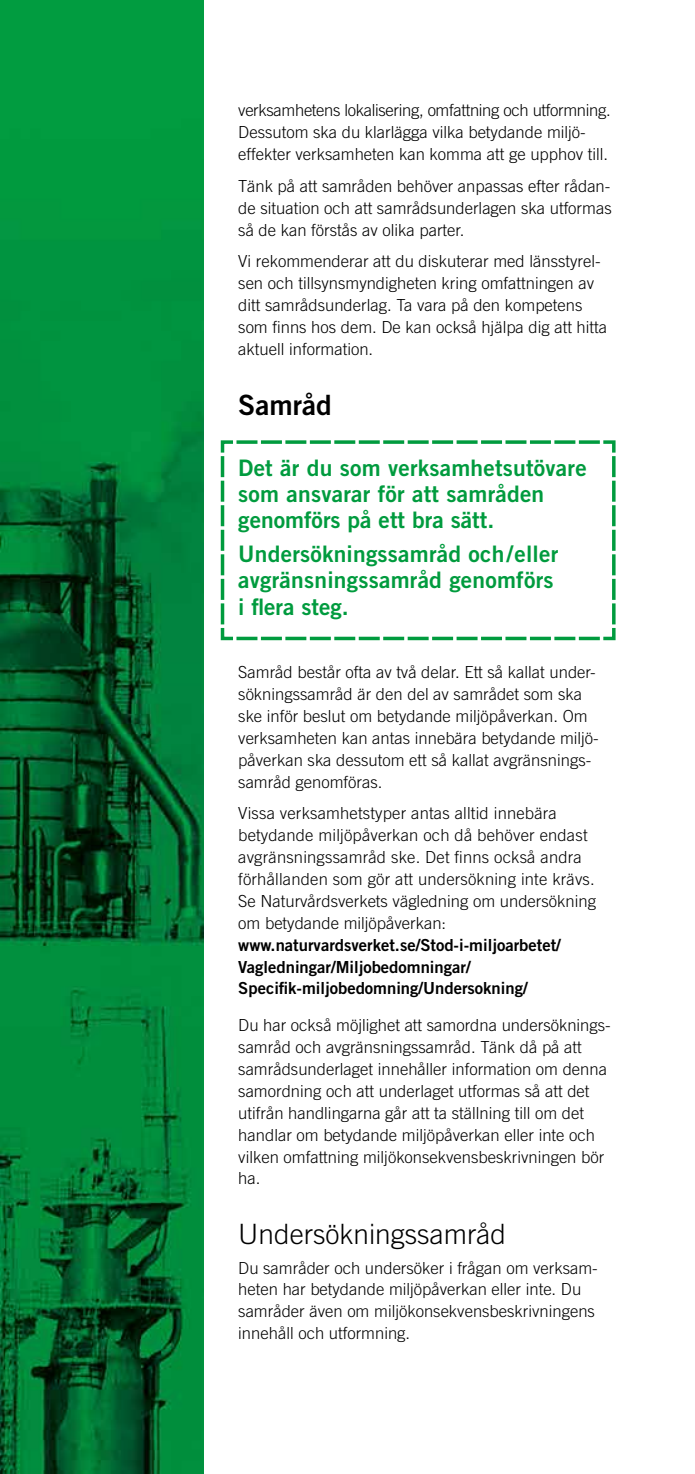
<style>
.page{position:relative;width:695px;height:1474px;background:#fff}
.page>*{position:absolute;margin:0;border:0;box-sizing:border-box;transform-origin:0 0}
.t1{font:300 28px "Trade Gothic LT Std";color:#000}
.t2{font:28px "Trade Gothic LT Std Bd 2";color:#000}
.Ruta{font:22.75px/26.2px "Trade Gothic LT Std Bd 2";letter-spacing:.01em;color:#009b3e}
.Bröd{font:300 16.62px/21.9px "Trade Gothic LT Std";color:#000}
.Bröd-2{font:16.62px/21.9px "Trade Gothic LT Std Bd 2";color:#000}
</style>
<div class="page">
<svg style="left:220px;top:440px;width:396px;height:201px"></svg>
<img style="left:0;top:0;width:203px;height:1473px">
<p class="Bröd" style="left:238px;top:99px;width:374px">verksamhetens lokalisering, omfattning och utformning.<br>Dessutom ska du klarlägga vilka betydande miljö&shy;effekter verksamheten kan komma att ge upphov till.</p>
<p class="Bröd" style="left:238px;top:175px;width:375px;text-align:justify">Tänk på att samråden behöver anpassas efter rådan&shy;de situation och att samrådsunderlagen ska utformas så de kan förstås av olika parter.</p>
<p class="Bröd" style="left:238px;top:250px;width:370px">Vi rekommenderar att du diskuterar med länsstyrel&shy;sen och tillsynsmyndigheten kring omfattningen av ditt samrådsunderlag. Ta vara på den kompetens som finns hos dem. De kan också hjälpa dig att hitta aktuell information.</p>
<h2 class="t2" style="left:238px;top:387px;width:95px">Samråd</h2>
<p class="Ruta" style="left:238px;top:454px;width:350px">Det är du som verksamhetsutövare som ansvarar för att samråden genomförs på ett bra sätt.</p>
<p class="Ruta" style="left:238px;top:540px;width:321px">Undersökningssamråd och/eller avgränsningssamråd genomförs i flera steg.</p>
<p class="Bröd" style="left:238px;top:661px;width:362px">Samråd består ofta av två delar. Ett så kallat under&shy;sökningssamråd är den del av samrådet som ska ske inför beslut om betydande miljöpåverkan. Om verksamheten kan antas innebära betydande miljö&shy;påverkan ska dessutom ett så kallat avgränsnings&shy;samråd genomföras.</p>
<p class="Bröd" style="left:238px;top:802px;width:359px">Vissa verksamhetstyper antas alltid innebära betydande miljöpåverkan och då behöver endast avgränsningssamråd ske. Det finns också andra förhållanden som gör att undersökning inte krävs.<br>Se Naturvårdsverkets vägledning om undersökning om betydande miljöpåverkan:</p>
<p class="Bröd-2" style="left:238px;top:933px;width:324px">www.naturvardsverket.se/Stod-i-miljoarbetet/<br>Vagledningar/Miljobedomningar/<br>Specifik-miljobedomning/Undersokning/</p>
<p class="Bröd" style="left:238px;top:1014px;width:374px">Du har också möjlighet att samordna undersöknings&shy;samråd och avgränsningssamråd. Tänk då på att samrådsunderlaget innehåller information om denna samordning och att underlaget utformas så att det utifrån handlingarna går att ta ställning till om det handlar om betydande miljöpåverkan eller inte och vilken omfattning miljökonsekvensbeskrivningen bör ha.</p>
<h3 class="t1" style="left:238px;top:1217px;width:269px">Undersökningssamråd</h3>
<p class="Bröd" style="left:238px;top:1256px;width:361px">Du samråder och undersöker i frågan om verksam&shy;heten har betydande miljöpåverkan eller inte. Du samråder även om miljökonsekvensbeskrivningens innehåll och utformning.</p>
</div>
